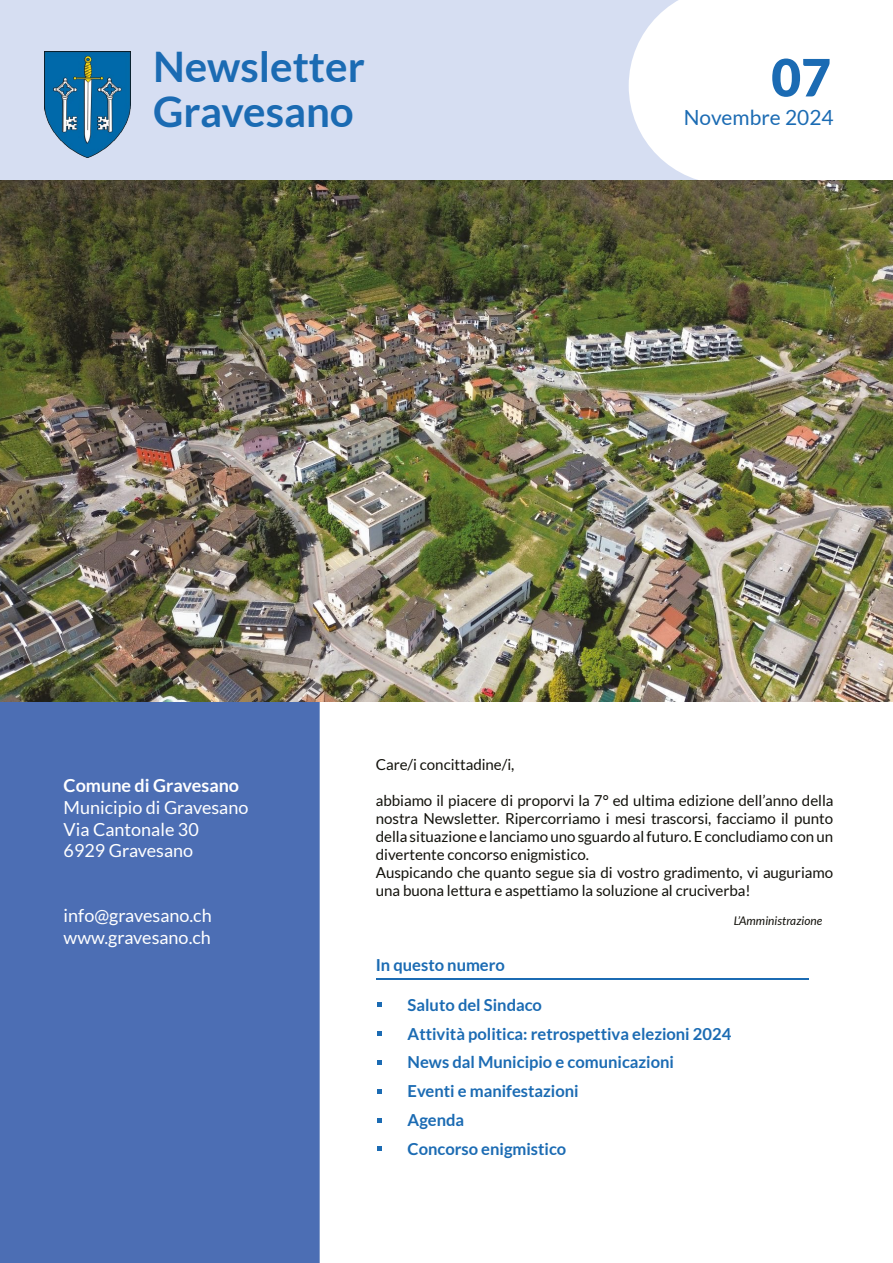
<style>
.page{position:relative;width:893px;height:1263px;background:#fff}
.page>*{position:absolute;margin:0;border:0;box-sizing:border-box;transform-origin:0 0}
.t1{font:900 51.45px "Lato";color:#1b6bb3}
.t2{font:700 42.15px/44.7px "Lato";color:#1b6bb3}
.t3{font:20.85px "Lato";letter-spacing:.005em;color:#1b6bb3}
.t4{font:18px/21.6px "Lato";color:#fff}
.t5{font:700 18px "Lato";color:#fff}
.t6{font:700 16.5px/28.8px "Lato";color:#1b6bb3}
.t7{font:15.15px/18px "Lato";letter-spacing:-.005em;color:#12110b}
.t8{font:italic 11.85px "Lato";letter-spacing:.005em;color:#12110b}
</style>
<div class="page">
<div style="left:0;top:0;width:889px;height:206px;background:#d6def2"></div>
<img style="left:45px;top:52px;width:85px;height:106px">
<div style="left:0;top:701px;width:320px;height:562px;background:#4c6eb4"></div>
<hr style="left:376px;top:979px;width:432px;height:1px;background:#1b6bb3">
<svg style="left:377px;top:1002px;width:5px;height:5px"></svg>
<svg style="left:377px;top:1031px;width:5px;height:5px"></svg>
<svg style="left:377px;top:1060px;width:5px;height:5px"></svg>
<svg style="left:377px;top:1089px;width:5px;height:4px"></svg>
<svg style="left:377px;top:1118px;width:5px;height:4px"></svg>
<svg style="left:377px;top:1146px;width:5px;height:5px"></svg>
<svg style="left:629px;top:0;width:98px;height:181px"></svg>
<div style="left:727px;top:0;width:166px;height:184px;background:#fff"></div>
<img style="left:0;top:181px;width:893px;height:520px">
<h2 class="t2" style="left:153px;top:44px;width:213px">Newsletter<br>Gravesano</h2>
<h1 class="t1" style="left:771px;top:47px;width:61px">07</h1>
<h3 class="t3" style="left:684px;top:105px;width:151px">Novembre 2024</h3>
<p class="t5" style="left:64px;top:775px;width:177px">Comune di Gravesano</p>
<p class="t4" style="left:64px;top:797px;width:186px">Municipio di Gravesano<br>Via Cantonale 30<br>6929 Gravesano</p>
<p class="t4" style="left:64px;top:905px;width:150px">info@gravesano.ch www.gravesano.ch</p>
<p class="t7" style="left:376px;top:755px;width:140px">Care/i concittadine/i,</p>
<p class="t7" style="left:376px;top:791px;width:459px">abbiamo il piacere di proporvi la 7° ed ultima edizione dell’anno della nostra Newsletter. Ripercorriamo i mesi trascorsi, facciamo il punto della situazione e lanciamo uno sguardo alfuturo. E concludiamo con un divertente concorso enigmistico.<br>Auspicando che quanto segue sia di vostro gradimento, vi auguriamo una buona lettura e aspettiamo la soluzione al cruciverba!</p>
<p class="t8" style="left:734px;top:914px;width:90px">L’Amministrazione</p>
<p class="t6" style="left:376px;top:950px;width:131px">In questo numero</p>
<p class="t6" style="left:408px;top:990px;width:325px">Saluto del Sindaco<br>Attività politica: retrospettiva elezioni 2024<br>News dal Municipio e comunicazioni<br>Eventi e manifestazioni<br>Agenda<br>Concorso enigmistico</p>
</div>
